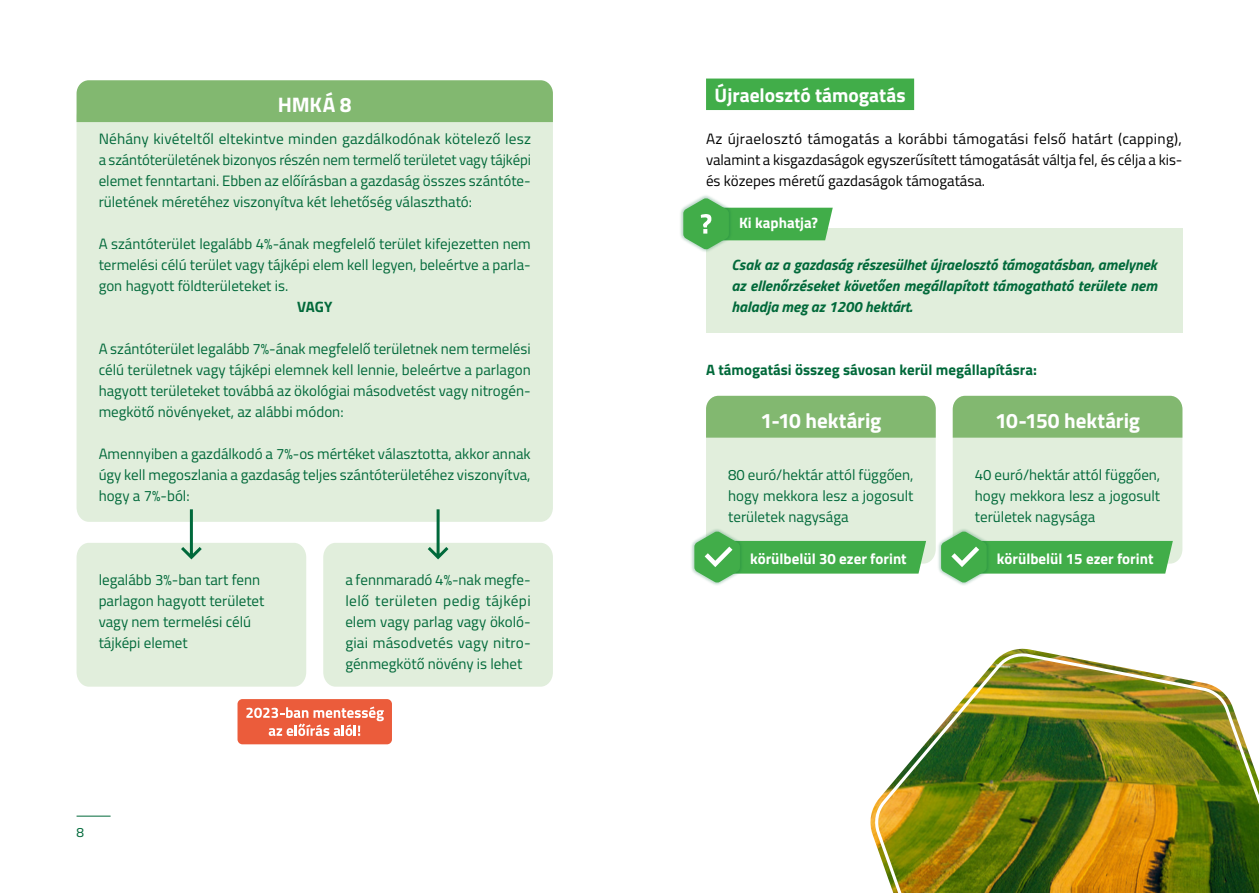
<style>
.page{position:relative;width:1259px;height:893px;background:#fff}
.page>*{position:absolute;margin:0;border:0;box-sizing:border-box;transform-origin:0 0}
.t1{font:700 21px "Titillium";letter-spacing:-.005em;color:#fff}
.t2{font:700 19.5px "Titillium";color:#fff}
.t3{font:15px/21px "Titillium";color:#01693a;text-align:justify}
.t4{font:15px/21px "Titillium";color:#000;text-align:justify}
.t5{font:italic 700 15px/21px "Titillium";letter-spacing:.005em;color:#01693a;text-align:justify}
.t6{font:700 15px "Titillium";color:#fff}
.t7{font:700 15px "Titillium";color:#01693a}
.t8{font:13.5px "Titillium";color:#01693a}
</style>
<div class="page">
<hr style="left:77px;top:816px;width:34px;height:1px;background:#01693a">
<div style="left:77px;top:122px;width:476px;height:400px;background:#e1eedc"></div>
<div style="left:77px;top:80px;width:476px;height:42px;background:#82b870"></div>
<svg style="left:77px;top:506px;width:229px;height:181px;background:#e3efdf"></svg>
<svg style="left:323px;top:506px;width:230px;height:181px;background:#e4efe0"></svg>
<div style="left:237px;top:699px;width:155px;height:45px;background:#eb5c3b;border-radius:5px"></div>
<svg style="left:246px;top:706px;width:138px;height:30px"></svg>
<div style="left:706px;top:228px;width:476px;height:105px;background:#e1eedc"></div>
<div style="left:706px;top:79px;width:208px;height:31px;background:#41ad49"></div>
<div style="left:679px;top:194px;width:53px;height:59px;background:#036938;opacity:.26"></div>
<svg style="left:683px;top:198px;width:149px;height:52px"></svg>
<div style="left:690px;top:528px;width:53px;height:59px;background:#036938;opacity:.26"></div>
<div style="left:937px;top:528px;width:53px;height:59px;background:#036938;opacity:.26"></div>
<svg style="left:694px;top:396px;width:241px;height:187px;background:#b4d8af"></svg>
<svg style="left:941px;top:396px;width:241px;height:187px;background:#b4d8af"></svg>
<img style="left:871px;top:653px;width:388px;height:240px">
<h1 class="t1" style="left:278px;top:89px;width:75px">HMKÁ 8</h1>
<p class="t3" style="left:99px;top:127px;width:434px">Néhány kivételtől eltekintve minden gazdálkodónak kötelező lesz a szántóterületének bizonyos részén nem termelő területet vagy tájképi elemet fenntartani. Ebben az előírásban a gazdaság összes szántóte&shy;rületének méretéhez viszonyítva két lehetőség választható:</p>
<p class="t3" style="left:99px;top:232px;width:434px">A szántóterület legalább 4%-ának megfelelő terület kifejezetten nem termelési célú terület vagy tájképi elem kell legyen, beleértve a parla&shy;gon hagyott földterületeket is.</p>
<p class="t7" style="left:297px;top:295px;width:37px">VAGY</p>
<p class="t3" style="left:99px;top:337px;width:434px">A szántóterület legalább 7%-ának megfelelő területnek nem termelési célú területnek vagy tájképi elemnek kell lennie, beleértve a parlagon hagyott területeket továbbá az ökológiai másodvetést vagy nitrogén&shy;megkötő növényeket, az alábbi módon:</p>
<p class="t3" style="left:99px;top:442px;width:433px">Amennyiben a gazdálkodó a 7%-os mértéket választotta, akkor annak úgy kell megoszlania a gazdaság teljes szántóterületéhez viszonyítva, hogy a 7%-ból:</p>
<p class="t3" style="left:99px;top:568px;width:167px;text-align:left">legalább 3%-ban tart fenn parlagon hagyott területet vagy nem termelési célú tájképi elemet</p>
<p class="t3" style="left:345px;top:568px;width:187px">a fennmaradó 4%-nak megfe&shy;lelő területen pedig tájképi elem vagy parlag vagy ökoló&shy;giai másodvetés vagy nitro&shy;génmegkötő növény is lehet</p>
<p class="t8" style="left:77px;top:822px;width:9px">8</p>
<h2 class="t2" style="left:714px;top:80px;width:192px">Újraelosztó támogatás</h2>
<p class="t4" style="left:706px;top:127px;width:478px">Az újraelosztó támogatás a korábbi támogatási felső határt (capping), valamint a kisgazdaságok egyszerűsített támogatását váltja fel, és célja a kis&shy;és közepes méretű gazdaságok támogatása.</p>
<p class="t6" style="left:739px;top:211px;width:80px">Ki kaphatja?</p>
<p class="t5" style="left:731px;top:253px;width:427px">Csak az a gazdaság részesülhet újraelosztó támogatásban, amelynek az ellenőrzéseket követően megállapított támogatható területe nem haladja meg az 1200 hektárt.</p>
<p class="t7" style="left:706px;top:358px;width:332px">A támogatási összeg sávosan kerül megállapításra:</p>
<h1 class="t1" style="left:760px;top:404px;width:123px">1-10 hektárig</h1>
<h1 class="t1" style="left:995px;top:404px;width:146px">10-150 hektárig</h1>
<p class="t3" style="left:728px;top:463px;width:187px">80 euró/hektár attól függően, hogy mekkora lesz a jogosult területek nagysága</p>
<p class="t3" style="left:975px;top:463px;width:187px">40 euró/hektár attól függően, hogy mekkora lesz a jogosult területek nagysága</p>
<p class="t6" style="left:750px;top:547px;width:158px">körülbelül 30 ezer forint</p>
<p class="t6" style="left:997px;top:547px;width:158px">körülbelül 15 ezer forint</p>
</div>
